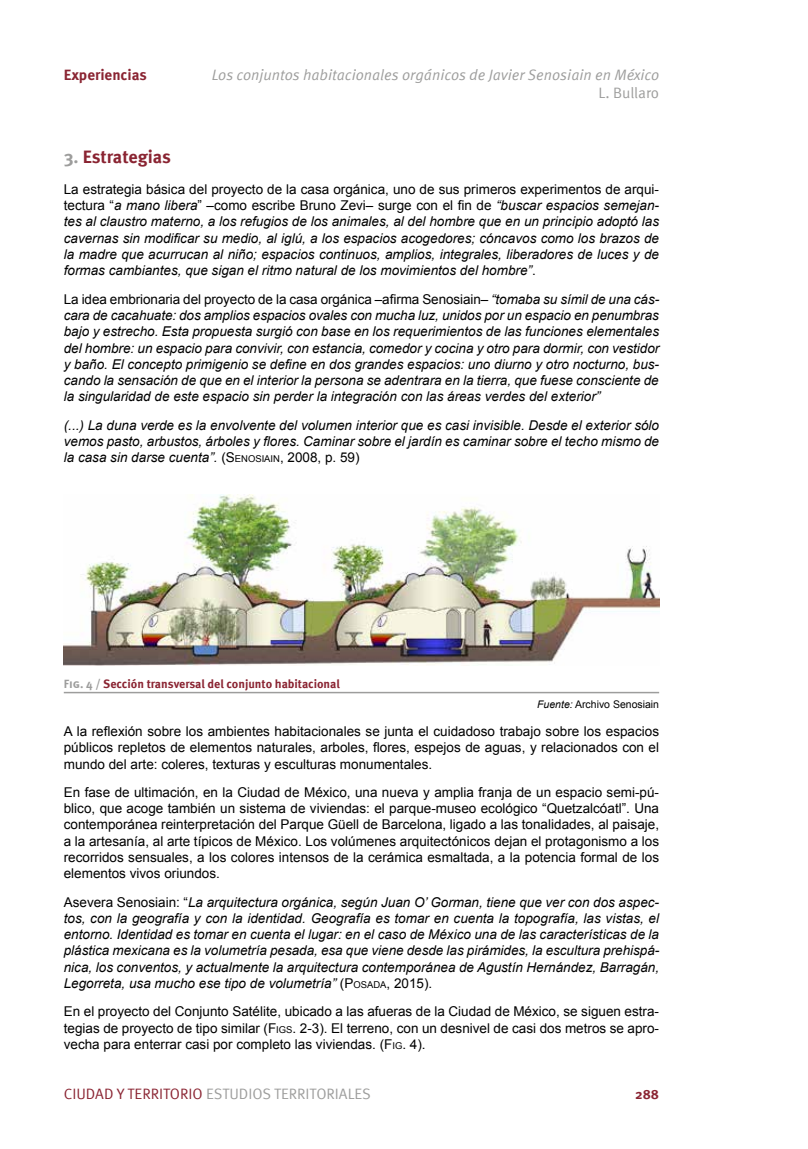
<style>
.page{position:relative;width:808px;height:1149px;background:#fff}
.page>*{position:absolute;margin:0;border:0;box-sizing:border-box;transform-origin:0 0}
.t1{font:700 18px "Meta Pro";letter-spacing:-.005em;color:#8a2432}
.t2{font:italic 15px "Meta Pro";color:#9d9d9c}
.t3{font:15px "Meta Pro";color:#9d9d9c}
.t4{font:700 15px "Meta Pro";color:#8a2432}
.t5{font:italic 13.5px/16.4px "Arial";color:#000;text-align:justify}
.t6{font:13.5px/16.4px "Arial";color:#000;text-align:justify}
.t7{font:700 13.5px "Meta Pro";color:#8a2432}
.t8{font:700 12px "Meta Pro";letter-spacing:-.005em;color:#8a2432}
.t9{font:10.5px "Arial";color:#000}
.s1{color:#9d9d9c}
.s2{font-style:normal}
.s3{font-style:normal;font-size:9.45px}
.s4{font-style:italic}
.s5{font-style:inherit}
.s6{font-size:9.45px}
.s7{color:#8a2432}
</style>
<div class="page">
<img style="left:64px;top:494px;width:595px;height:171px">
<hr style="left:64px;top:691px;width:595px;height:2px;background:#9d9d9c">
<p class="t4" style="left:64px;top:63px;width:84px">Experiencias</p>
<p class="t2" style="left:212px;top:64px;width:449px">Los conjuntos habitacionales orgánicos de Javier Senosiain en México</p>
<p class="t3" style="left:598px;top:82px;width:62px">L. Bullaro</p>
<h1 class="t1" style="left:64px;top:142px;width:109px"><span class="s1">3.</span> Estrategias</h1>
<p class="t5" style="left:64px;top:181px;width:597px"><span class="s2">La estrategia básica del proyecto de la casa orgánica, uno de sus primeros experimentos de arqui&shy;tectura “</span>a mano libera<span class="s2">” –como escribe Bruno Zevi– surge con el fin de</span> “buscar espacios semejan&shy;tes al claustro materno, a los refugios de los animales, al del hombre que en un principio adoptó las cavernas sin modificar su medio, al iglú, a los espacios acogedores; cóncavos como los brazos de la madre que acurrucan al niño; espacios continuos, amplios, integrales, liberadores de luces y de formas cambiantes, que sigan el ritmo natural de los movimientos del hombre”<span class="s2">.</span></p>
<p class="t5" style="left:64px;top:291px;width:597px"><span class="s2">La idea embrionaria del proyecto de la casa orgánica –afirma Senosiain–</span> “tomaba su símil de una cás&shy;cara de cacahuate: dos amplios espacios ovales con mucha luz, unidos por un espacio en penumbras bajo y estrecho. Esta propuesta surgió con base en los requerimientos de las funciones elementales del hombre: un espacio para convivir, con estancia, comedor y cocina y otro para dormir, con vestidor y baño. El concepto primigenio se define en dos grandes espacios: uno diurno y otro nocturno, bus&shy;cando la sensación de que en el interior la persona se adentrara en la tierra, que fuese consciente de la singularidad de este espacio sin perder la integración con las áreas verdes del exterior”</p>
<p class="t5" style="left:64px;top:417px;width:597px">(...) La duna verde es la envolvente del volumen interior que es casi invisible. Desde el exterior sólo vemos pasto, arbustos, árboles y flores. Caminar sobre el jardín es caminar sobre el techo mismo de la casa sin darse cuenta”. <span class="s2">(</span><span class="s2">S</span><span class="s3">ENOSIAIN</span><span class="s2">,</span> <span class="s2">2008, p. 59)</span></p>
<p class="t8" style="left:64px;top:673px;width:278px"><span class="s1">Fig. 4 /</span> Sección transversal del conjunto habitacional</p>
<p class="t9" style="left:537px;top:696px;width:123px"><span class="s4">Fuente:</span> Archivo Senosiain</p>
<p class="t6" style="left:64px;top:723px;width:597px">A la reflexión sobre los ambientes habitacionales se junta el cuidadoso trabajo sobre los espacios públicos repletos de elementos naturales, arboles, flores, espejos de aguas, y relacionados con el mundo del arte: coleres, texturas y esculturas monumentales.</p>
<p class="t6" style="left:64px;top:783px;width:597px">En fase de ultimación, en la Ciudad de México, una nueva y amplia franja de un espacio semi-pú&shy;blico, que acoge también un sistema de viviendas: el parque-museo ecológico “Quetzalcóatl”. Una contemporánea reinterpretación del Parque Güell de Barcelona, ligado a las tonalidades, al paisaje, a la artesanía, al arte típicos de México. Los volúmenes arquitectónicos dejan el protagonismo a los recorridos sensuales, a los colores intensos de la cerámica esmaltada, a la potencia formal de los elementos vivos oriundos.</p>
<p class="t5" style="left:64px;top:893px;width:597px"><span class="s2">Asevera Senosiain: “</span>La arquitectura orgánica, según Juan O’ Gorman, tiene que ver con dos aspec&shy;tos, con la geografía y con la identidad. Geografía es tomar en cuenta la topografía, las vistas, el entorno. Identidad es tomar en cuenta el lugar: en el caso de México una de las características de la plástica mexicana es la volumetría pesada, esa que viene desde las pirámides, la escultura prehispá&shy;nica, los conventos, y actualmente la arquitectura contemporánea de Agustín Hernández, Barragán, Legorreta, usa mucho ese tipo de volumetría” <span class="s2">(</span><span class="s2">P</span><span class="s3">OSADA</span><span class="s2">, 2015).</span></p>
<p class="t6" style="left:64px;top:1003px;width:597px">En el proyecto del Conjunto Satélite, ubicado a las afueras de la Ciudad de México, se siguen estra&shy;tegias de proyecto de tipo similar (<span class="s5">F</span><span class="s6">IGS</span><span class="s5">.</span> 2-3). El terreno, con un desnivel de casi dos metros se apro&shy;vecha para enterrar casi por completo las viviendas. (<span class="s5">F</span><span class="s6">IG</span><span class="s5">.</span> 4).</p>
<p class="t3" style="left:64px;top:1082px;width:309px"><span class="s7">CIUDAD Y TERRITORIO</span> ESTUDIOS TERRITORIALES</p>
<p class="t7" style="left:635px;top:1083px;width:25px">288</p>
</div>
